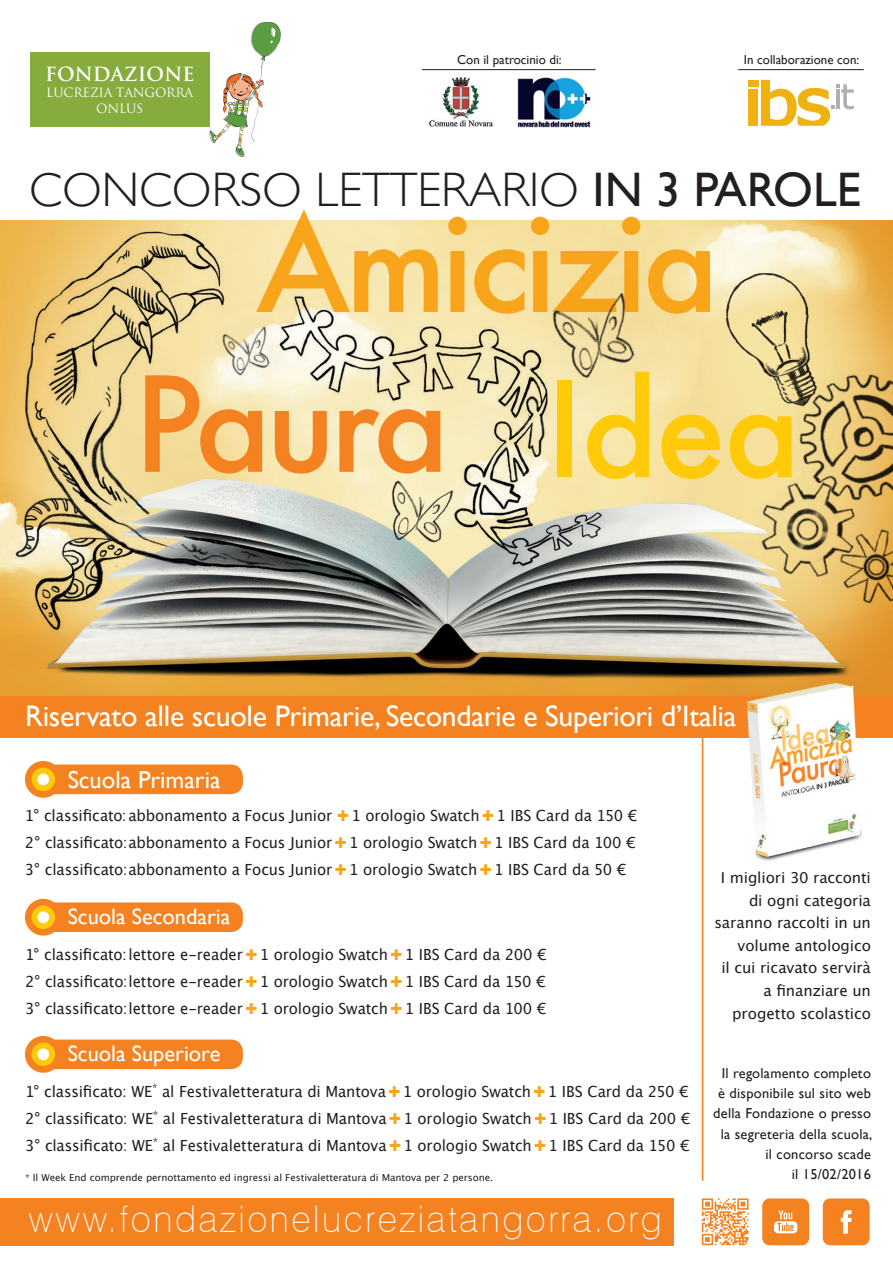
<style>
.page{position:relative;width:893px;height:1263px;background:#fff}
.page>*{position:absolute;margin:0;border:0;box-sizing:border-box;transform-origin:0 0}
.t1{font:500 127.95px "Futura";letter-spacing:-.04em;color:#f9a51b}
.t2{font:500 127.95px "Futura";letter-spacing:-.045em;color:#f58220}
.t3{font:500 127.95px "Futura";color:#feca0a}
.t4{font:300 48.45px "Gill Sans";color:#231f20}
.t5{font:100 36.6px "Swiss 721 BT";letter-spacing:.07em;color:#fff}
.t6{font:29.7px "Gill Sans";letter-spacing:-.01em;color:#fff}
.t7{font:24.45px "Gill Sans";color:#fff}
.t8{font:22.35px "Gill Sans";color:#fff}
.t9{font:700 19.05px "Trajan Pro";letter-spacing:.005em;color:#fff}
.t10{font:15.3px "Lucida Grande";letter-spacing:-.005em;color:#231f20}
.t11{font:15px/22.6px "Lucida Grande";letter-spacing:-.01em;color:#231f20;text-align:right}
.t12{font:14.4px/20.4px "Gill Sans";letter-spacing:.015em;color:#231f20;text-align:right}
.t13{font:12.9px "Gill Sans";color:#231f20}
.t14{font:12.45px/15.9px "Trajan Pro";letter-spacing:-.02em;color:#fff;text-align:center}
.t15{font:9.6px "Lucida Grande";letter-spacing:-.005em;color:#231f20}
.s1{font-weight:400}
.s2{font-family:"Helvetica Neue";font-weight:900;font-stretch:condensed;font-size:21.45px;color:#f9a51b}
</style>
<div class="page">
<div style="left:30px;top:52px;width:180px;height:75px;background:#87ac3e"></div>
<svg style="left:209px;top:22px;width:72px;height:135px"></svg>
<div style="left:0;top:1198px;width:674px;height:47px;background:#f58220"></div>
<svg style="left:702px;top:1198px;width:47px;height:47px"></svg>
<svg style="left:823px;top:1198px;width:47px;height:47px;background:#f58e36"></svg>
<svg style="left:762px;top:1198px;width:47px;height:47px;background:#f69441"></svg>
<img style="left:429px;top:77px;width:64px;height:50px">
<img style="left:517px;top:77px;width:74px;height:51px">
<hr style="left:422px;top:69px;width:174px;height:1px;background:#231f20">
<div style="left:748px;top:90px;width:10px;height:36px;background:#efb211"></div>
<div style="left:748px;top:80px;width:10px;height:6px;background:#efb211"></div>
<svg style="left:761px;top:80px;width:93px;height:46px"></svg>
<hr style="left:738px;top:69px;width:126px;height:1px;background:#231f20">
<img style="left:0;top:682px;width:704px;height:14px">
<div style="left:54px;top:764px;width:189px;height:30px;background:#f58220"></div>
<div style="left:25px;top:761px;width:37px;height:37px;border:10px solid #f58220;border-radius:50%"></div>
<div style="left:32px;top:768px;width:23px;height:23px;border:6px solid #feca0a;border-radius:50%"></div>
<div style="left:54px;top:902px;width:189px;height:30px;background:#f58220"></div>
<div style="left:25px;top:899px;width:37px;height:36px;border:10px solid #f58220;border-radius:50%"></div>
<div style="left:32px;top:905px;width:23px;height:24px;border:6px solid #feca0a;border-radius:50%"></div>
<div style="left:54px;top:1039px;width:189px;height:30px;background:#f58220"></div>
<div style="left:25px;top:1036px;width:37px;height:37px;border:10px solid #f58220;border-radius:50%"></div>
<div style="left:32px;top:1042px;width:23px;height:24px;border:6px solid #feca0a;border-radius:50%"></div>
<hr style="left:702px;top:737px;width:1px;height:444px;background:#f58220">
<div style="left:0;top:696px;width:893px;height:41px;background:#f58220"></div>
<img style="left:704px;top:682px;width:189px;height:179px">
<img style="left:0;top:220px;width:893px;height:462px">
<img style="left:752px;top:360px;width:141px;height:283px">
<img style="left:721px;top:262px;width:96px;height:144px">
<img style="left:382px;top:471px;width:84px;height:80px">
<img style="left:212px;top:310px;width:79px;height:78px">
<img style="left:535px;top:269px;width:134px;height:131px">
<p class="t9" style="left:45px;top:62px;width:151px">FONDAZIONE</p>
<p class="t14" style="left:46px;top:84px;width:149px">LUCREZIA TANGORRA<br>ONLUS</p>
<p class="t13" style="left:457px;top:53px;width:106px">Con il patrocinio di:</p>
<p class="t13" style="left:744px;top:53px;width:117px">In collaborazione con:</p>
<p class="t4" style="left:29px;top:152px;width:833px">CONCORSO LETTERARIO <span class="s1">IN 3 PAROLE</span></p>
<p class="t1" style="left:256px;top:177px;width:465px">Amicizia</p>
<p class="t2" style="left:134px;top:337px;width:317px">Paura</p>
<p class="t3" style="left:546px;top:342px;width:256px">Idea</p>
<p class="t6" style="left:25px;top:699px;width:713px">Riservato alle scuole Primarie, Secondarie e Superiori d’Italia</p>
<p class="t7" style="left:68px;top:765px;width:154px">Scuola Primaria</p>
<p class="t10" style="left:25px;top:807px;width:614px">1° classificato:abbonamento a Focus Junior <span class="s2">+</span>1 orologio Swatch<span class="s2">+</span>1 IBS Card da 150 €</p>
<p class="t10" style="left:25px;top:834px;width:612px">2° classificato:abbonamento a Focus Junior <span class="s2">+</span>1 orologio Swatch<span class="s2">+</span>1 IBS Card da 100 €</p>
<p class="t10" style="left:25px;top:861px;width:603px">3° classificato:abbonamento a Focus Junior <span class="s2">+</span>1 orologio Swatch<span class="s2">+</span>1 IBS Card da 50 €</p>
<p class="t8" style="left:68px;top:903px;width:164px">Scuola Secondaria</p>
<p class="t10" style="left:25px;top:945px;width:523px">1° classificato:lettore e-reader<span class="s2">+</span>1 orologio Swatch<span class="s2">+</span>1 IBS Card da 200 €</p>
<p class="t10" style="left:25px;top:972px;width:522px">2° classificato:lettore e-reader<span class="s2">+</span>1 orologio Swatch<span class="s2">+</span>1 IBS Card da 150 €</p>
<p class="t10" style="left:25px;top:999px;width:523px">3° classificato:lettore e-reader<span class="s2">+</span>1 orologio Swatch<span class="s2">+</span>1 IBS Card da 100 €</p>
<p class="t8" style="left:68px;top:1040px;width:154px">Scuola Superiore</p>
<p class="t10" style="left:25px;top:1082px;width:665px">1° classificato: WE<sup>*</sup> al Festivaletteratura di Mantova <span class="s2">+</span>1 orologio Swatch <span class="s2">+</span>1 IBS Card da 250 €</p>
<p class="t10" style="left:25px;top:1109px;width:667px">2° classificato: WE<sup>*</sup> al Festivaletteratura di Mantova <span class="s2">+</span>1 orologio Swatch<span class="s2">+</span>1 IBS Card da 200 €</p>
<p class="t10" style="left:25px;top:1137px;width:666px">3° classificato: WE<sup>*</sup> al Festivaletteratura di Mantova <span class="s2">+</span>1 orologio Swatch <span class="s2">+</span>1 IBS Card da 150 €</p>
<p class="t15" style="left:25px;top:1172px;width:470px">* Il Week End comprende pernottamento ed ingressi al Festivaletteratura di Mantova per 2 persone.</p>
<p class="t5" style="left:29px;top:1197px;width:635px">www.fondazionelucreziatangorra.org</p>
<p class="t11" style="left:714px;top:866px;width:158px">I migliori 30 racconti di ogni categoria saranno raccolti in un volume antologico<br>il cui ricavato servirà</p>
<p class="t11" style="left:732px;top:979px;width:140px">a finanziare un progetto scolastico</p>
<p class="t12" style="left:713px;top:1062px;width:161px">Il regolamento completo è disponibile sul sito web della Fondazione o presso la segreteria della scuola, il concorso scade<br>il 15/02/2016</p>
</div>
